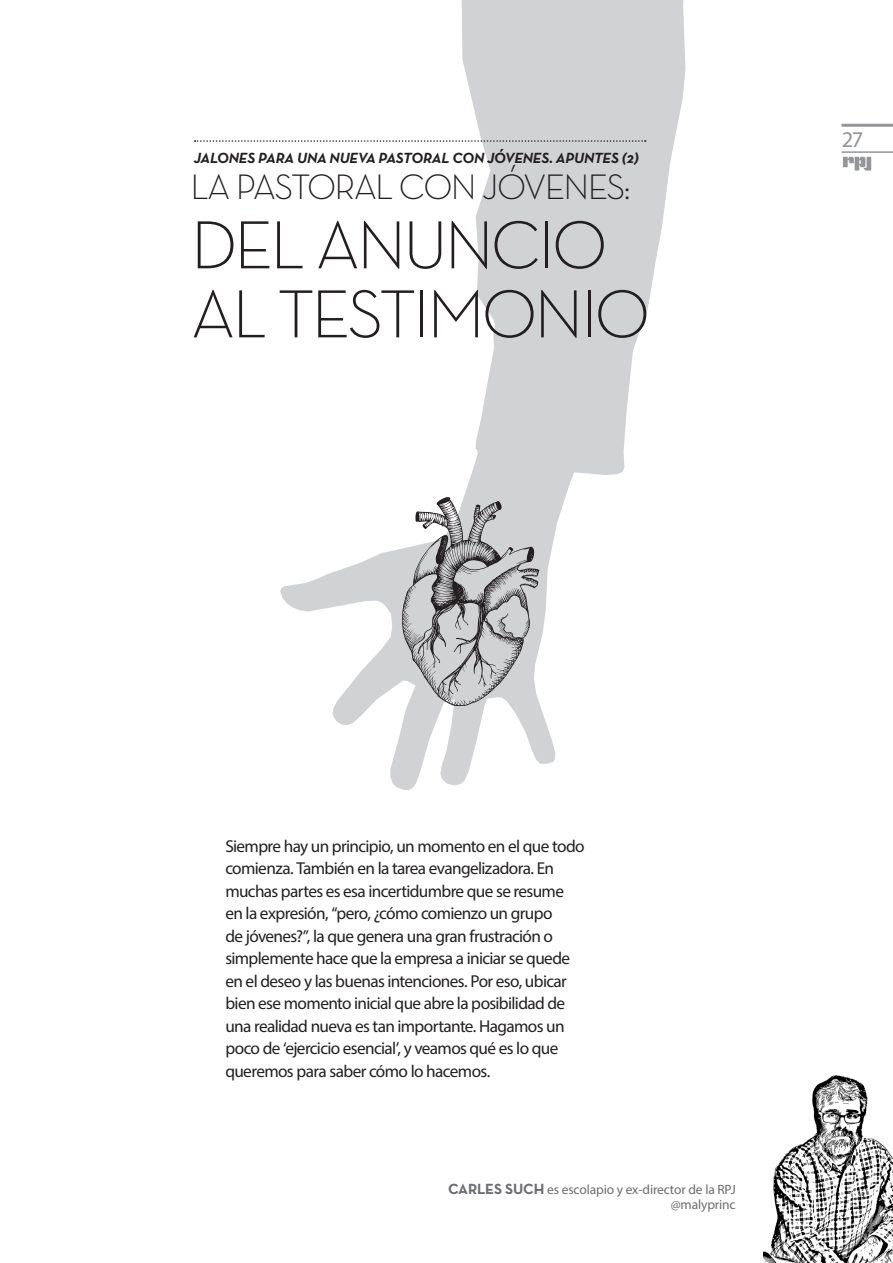
<style>
.page{position:relative;width:893px;height:1263px;background:#fff}
.page>*{position:absolute;margin:0;border:0;box-sizing:border-box;transform-origin:0 0}
.titulo{font:300 69px "Neutra Text";letter-spacing:-.05em;color:#231f20}
.titulo-2{font:300 36px "Neutra Text";letter-spacing:-.05em;color:#231f20}
.t1{font:22.5px "Myriad Pro";color:#939598}
.introducc{font:17.25px/22.5px "Myriad Pro";letter-spacing:-.035em;color:#231f20}
.ladillo_con_linea{font:italic 700 15px "Neutra Text";letter-spacing:-.01em;color:#231f20}
.t2{font:13.5px "Myriad Pro";letter-spacing:-.01em;color:#6c6d70}
.s1{font-family:"Neutra Text";font-weight:700;font-size:15px}
</style>
<div class="page">
<svg style="left:280px;top:0;width:405px;height:790px"></svg>
<svg style="left:195px;top:140px;width:451px;height:2px"></svg>
<img style="left:763px;top:1075px;width:130px;height:188px">
<svg style="left:402px;top:497px;width:137px;height:209px;background:#b5b5b7"></svg>
<svg style="left:843px;top:157px;width:28px;height:14px"></svg>
<hr style="left:842px;top:151px;width:51px;height:2px;background:#939598">
<hr style="left:842px;top:124px;width:51px;height:3px;background:#939598">
<p class="ladillo_con_linea" style="left:194px;top:149px;width:446px">JALONES PARA UNA NUEVA PASTORAL CON JÓVENES. APUNTES (2)</p>
<p class="titulo-2" style="left:191px;top:165px;width:441px">LA PASTORAL CON JÓVENES:</p>
<p class="titulo" style="left:191px;top:203px;width:419px">DEL ANUNCIO</p>
<p class="titulo" style="left:191px;top:272px;width:461px">AL TESTIMONIO</p>
<h3 class="t1" style="left:842px;top:125px;width:23px">27</h3>
<p class="introducc" style="left:225px;top:834px;width:361px">Siempre hay un principio, un momento en el que todo comienza. También en la tarea evangelizadora. En muchas partes es esa incertidumbre que se resume en la expresión, “pero, ¿cómo comienzo un grupo<br>de jóvenes?”, la que genera una gran frustración o simplemente hace que la empresa a iniciar se quede en el deseo y las buenas intenciones. Por eso, ubicar bien ese momento inicial que abre la posibilidad de una realidad nueva es tan importante. Hagamos un poco de ‘ejercicio esencial’, y veamos qué es lo que queremos para saber cómo lo hacemos.</p>
<p class="t2" style="left:448px;top:1181px;width:289px"><span class="s1">CARLES SUCH</span> es escolapio y ex-director de la RPJ</p>
<p class="t2" style="left:671px;top:1196px;width:66px">@malyprinc</p>
</div>
